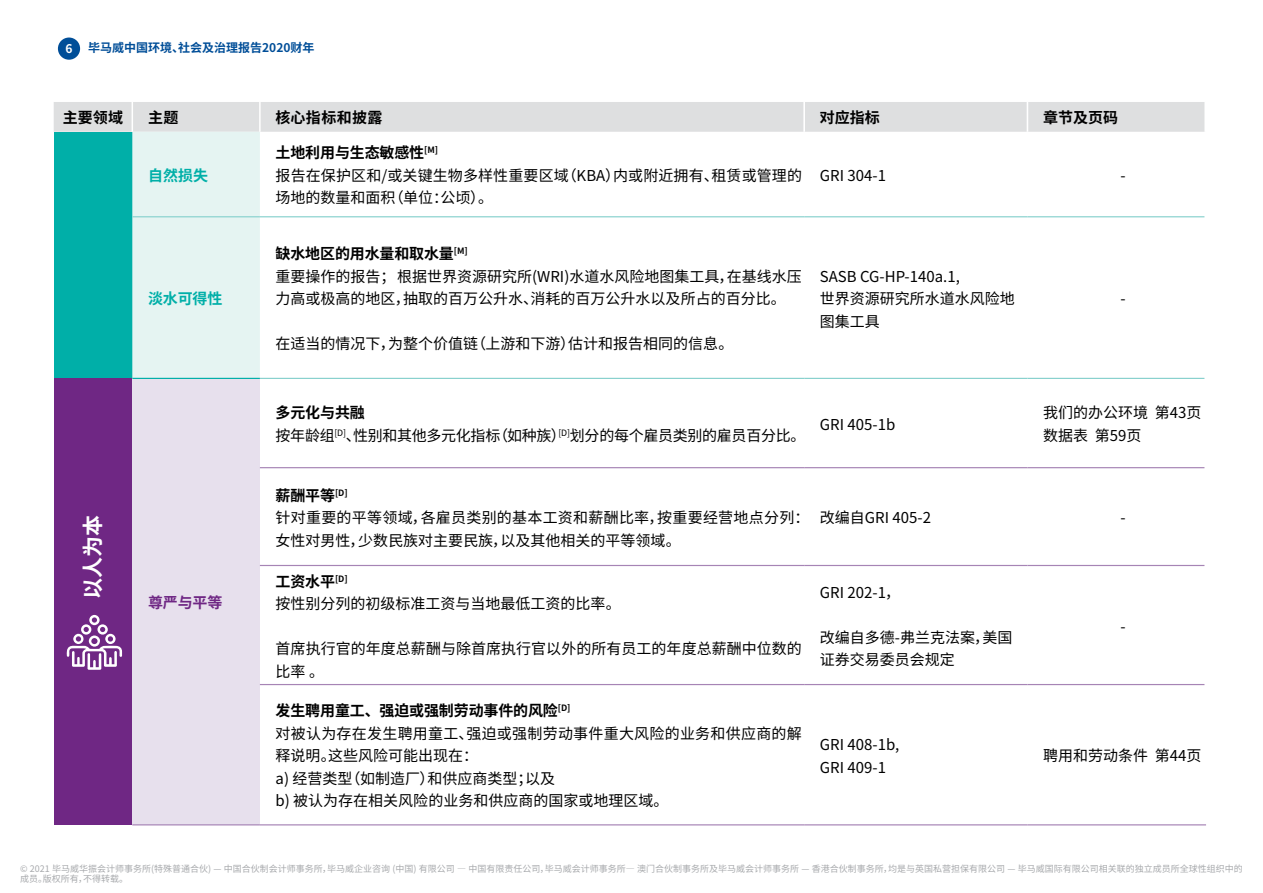
<style>
.page{position:relative;width:1263px;height:893px;background:#fff}
.page>*{position:absolute;margin:0;border:0;box-sizing:border-box;transform-origin:0 0}
.t1{font:700 21px "Noto Sans CJ Ksc";color:#fff}
.t2{font:15px/22.5px "Noto Sans CJ Ksc";color:#000}
.t3{font:15px/22.5px "Noto Sans CJ Ksc";letter-spacing:-.02em;color:#000}
.t4{font:700 15px "Noto Sans CJ Ksc";letter-spacing:.005em;color:#000}
.t5{font:700 15px "Noto Sans CJ Ksc";letter-spacing:-.01em;color:#00afa8}
.t6{font:700 15px "Noto Sans CJ Ksc";letter-spacing:.025em;color:#000}
.t7{font:700 15px "Noto Sans CJ Ksc";letter-spacing:-.01em;color:#6f2784}
.t8{font:700 12px "Noto Sans CJ Ksc";color:#004e98}
.t9{font:700 12px "Noto Sans CJ Ksc";color:#fff}
.t10{font:9px/10.5px "Noto Sans CJ Ksc";color:#a7a9ac}
.s1{font-weight:700}
</style>
<div class="page">
<svg style="left:54px;top:102px;width:1150px;height:276px"></svg>
<div style="left:54px;top:378px;width:78px;height:447px;background:#6f2784"></div>
<div style="left:132px;top:378px;width:128px;height:447px;background:#e7e0ed"></div>
<hr style="left:803px;top:102px;width:2px;height:30px;background:#fff">
<hr style="left:1027px;top:102px;width:1px;height:30px;background:#fff">
<hr style="left:803px;top:132px;width:2px;height:84px;background:#fff">
<hr style="left:1027px;top:132px;width:1px;height:84px;background:#fff">
<hr style="left:803px;top:217px;width:2px;height:161px;background:#fff">
<hr style="left:1027px;top:217px;width:1px;height:161px;background:#fff">
<hr style="left:132px;top:102px;width:1px;height:30px;background:#fff">
<hr style="left:259px;top:102px;width:2px;height:30px;background:#fff">
<hr style="left:804px;top:216px;width:223px;height:1px;background:#88d1ce">
<hr style="left:1027px;top:216px;width:177px;height:1px;background:#88d1ce">
<hr style="left:132px;top:216px;width:128px;height:1px;background:#88d1ce">
<hr style="left:260px;top:216px;width:544px;height:1px;background:#88d1ce">
<hr style="left:260px;top:378px;width:544px;height:1px;background:#88d1ce">
<hr style="left:804px;top:378px;width:223px;height:1px;background:#88d1ce">
<hr style="left:1027px;top:378px;width:177px;height:1px;background:#88d1ce">
<hr style="left:260px;top:824px;width:544px;height:1px;background:#a684b5">
<hr style="left:804px;top:824px;width:223px;height:1px;background:#a684b5">
<hr style="left:1027px;top:824px;width:179px;height:1px;background:#a684b5">
<hr style="left:260px;top:467px;width:544px;height:1px;background:#a684b5">
<hr style="left:804px;top:467px;width:223px;height:1px;background:#a684b5">
<hr style="left:1027px;top:467px;width:177px;height:1px;background:#a684b5">
<hr style="left:260px;top:565px;width:544px;height:1px;background:#a684b5">
<hr style="left:804px;top:565px;width:223px;height:1px;background:#a684b5">
<hr style="left:1027px;top:565px;width:177px;height:1px;background:#a684b5">
<hr style="left:260px;top:684px;width:544px;height:1px;background:#a684b5">
<hr style="left:804px;top:684px;width:223px;height:1px;background:#a684b5">
<hr style="left:1027px;top:684px;width:177px;height:1px;background:#a684b5">
<hr style="left:132px;top:378px;width:128px;height:1px;background:#00afa8">
<hr style="left:132px;top:824px;width:128px;height:1px;background:#a684b5">
<svg style="left:67px;top:615px;width:55px;height:55px"></svg>
<div style="left:58px;top:38px;width:22px;height:22px;background:#004e98;border-radius:50%"></div>
<p class="t9" style="left:66px;top:42px;width:9px">6</p>
<p class="t8" style="left:88px;top:41px;width:228px">毕马威中国环境、社会及治理报告2020财年</p>
<p class="t4" style="left:63px;top:110px;width:62px">主要领域</p>
<p class="t4" style="left:148px;top:110px;width:32px">主题</p>
<p class="t6" style="left:276px;top:110px;width:108px">核心指标和披露</p>
<p class="t4" style="left:820px;top:110px;width:61px">对应指标</p>
<p class="t4" style="left:1043px;top:110px;width:76px">章节及页码</p>
<p class="t5" style="left:148px;top:167px;width:61px">自然损失</p>
<p class="t5" style="left:148px;top:290px;width:76px">淡水可得性</p>
<h1 class="t1" style="left:81px;top:599px;width:85px;rotate:-90deg">以人为本</h1>
<p class="t7" style="left:148px;top:594px;width:76px">尊严与平等</p>
<p class="t2" style="left:276px;top:142px;width:528px"><span class="s1">土地利用与生态敏感性</span><sup>[M]<br></sup>报告在保护区和/或关键生物多样性重要区域（KBA）内或附近拥有、租赁或管理的场地的数量和面积（单位：公顷）。</p>
<p class="t2" style="left:276px;top:243px;width:528px"><span class="s1">缺水地区的用水量和取水量</span><sup>[M]<br></sup>重要操作的报告； 根据世界资源研究所(WRI)水道水风险地图集工具，在基线水压力高或极高的地区，抽取的百万公升水、消耗的百万公升水以及所占的百分比。</p>
<p class="t2" style="left:276px;top:333px;width:459px">在适当的情况下，为整个价值链（上游和下游）估计和报告相同的信息。</p>
<p class="t2" style="left:820px;top:164px;width:68px">GRI 304-1</p>
<p class="t2" style="left:1120px;top:164px;width:7px">-</p>
<p class="t2" style="left:820px;top:265px;width:196px">SASB CG-HP-140a.1,<br>世界资源研究所水道水风险地图集工具</p>
<p class="t2" style="left:1120px;top:288px;width:7px">-</p>
<p class="t3" style="left:276px;top:402px;width:531px"><span class="s1">多元化与共融<br></span>按年龄组<sup>[D]</sup>、性别和其他多元化指标（如种族）<sup>[D]</sup>划分的每个雇员类别的雇员百分比。</p>
<p class="t2" style="left:276px;top:484px;width:535px"><span class="s1">薪酬平等</span><sup>[D]<br></sup>针对重要的平等领域，各雇员类别的基本工资和薪酬比率，按重要经营地点分列：女性对男性，少数民族对主要民族，以及其他相关的平等领域。</p>
<p class="t2" style="left:276px;top:570px;width:347px"><span class="s1">工资水平</span><sup>[D]<br></sup>按性别分列的初级标准工资与当地最低工资的比率。</p>
<p class="t2" style="left:276px;top:638px;width:528px">首席执行官的年度总薪酬与除首席执行官以外的所有员工的年度总薪酬中位数的比率 。</p>
<p class="t2" style="left:276px;top:700px;width:528px"><span class="s1">发生聘用童工、强迫或强制劳动事件的风险</span><sup>[D]<br></sup>对被认为存在发生聘用童工、强迫或强制劳动事件重大风险的业务和供应商的解释说明。这些风险可能出现在：<br>a) 经营类型（如制造厂）和供应商类型；以及<br>b) 被认为存在相关风险的业务和供应商的国家或地理区域。</p>
<p class="t2" style="left:820px;top:413px;width:77px">GRI 405-1b</p>
<p class="t2" style="left:1043px;top:402px;width:160px">我们的办公环境 第43页数据表 第59页</p>
<p class="t2" style="left:820px;top:507px;width:113px">改编自GRI 405-2</p>
<p class="t2" style="left:1120px;top:507px;width:7px">-</p>
<p class="t2" style="left:820px;top:581px;width:82px">GRI 202-1，</p>
<p class="t2" style="left:820px;top:626px;width:194px">改编自多德-弗兰克法案，美国证券交易委员会规定</p>
<p class="t2" style="left:1120px;top:615px;width:7px">-</p>
<p class="t2" style="left:820px;top:734px;width:81px">GRI 408-1b,<br>GRI 409-1</p>
<p class="t2" style="left:1043px;top:745px;width:160px">聘用和劳动条件 第44页</p>
<p class="t10" style="left:20px;top:863px;width:1224px">© 2021 毕马威华振会计师事务所(特殊普通合伙) — 中国合伙制会计师事务所，毕马威企业咨询 (中国) 有限公司 — 中国有限责任公司，毕马威会计师事务所— 澳门合伙制事务所及毕马威会计师事务所 — 香港合伙制事务所，均是与英国私营担保有限公司 — 毕马威国际有限公司相关联的独立成员所全球性组织中的成员。版权所有，不得转载。</p>
</div>
